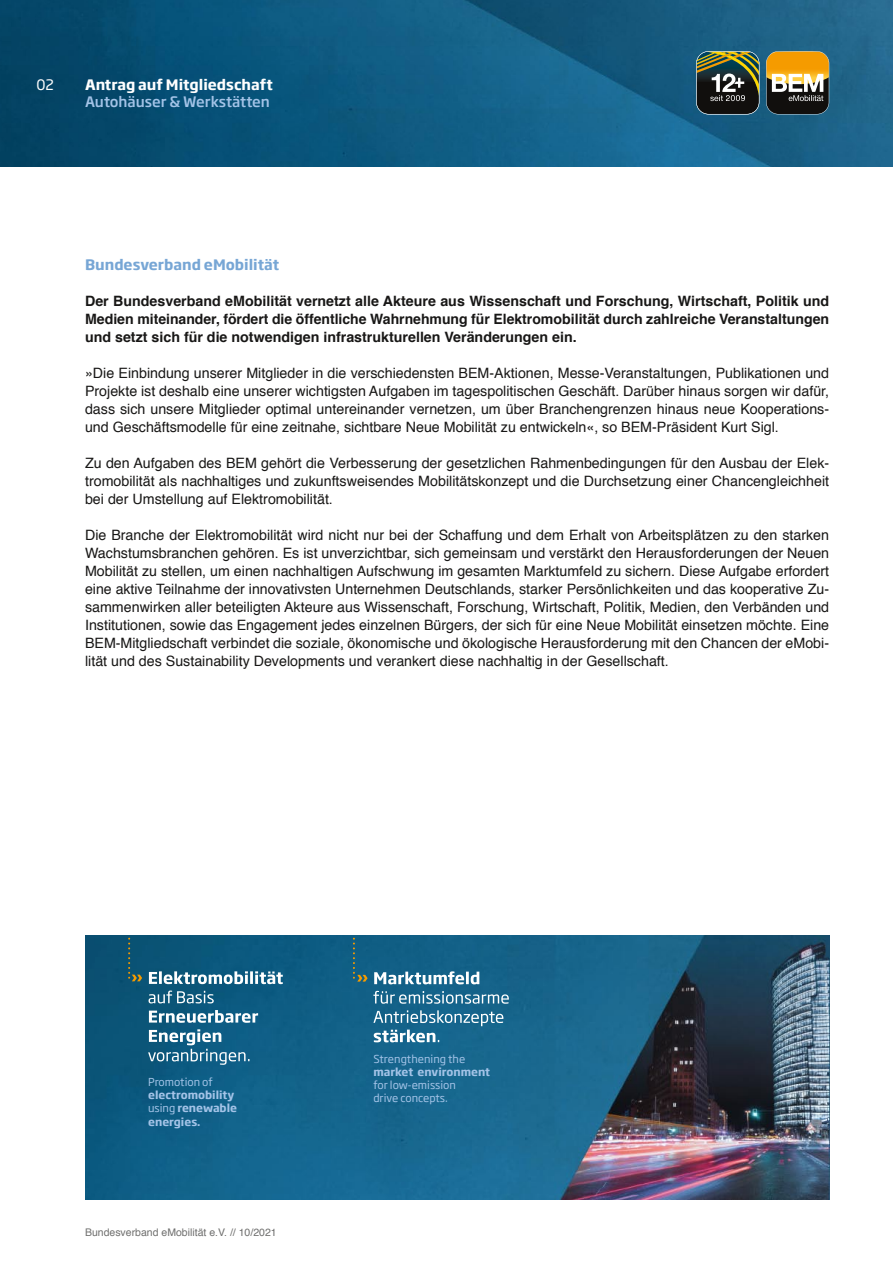
<style>
.page{position:relative;width:893px;height:1263px;background:#fff}
.page>*{position:absolute;margin:0;border:0;box-sizing:border-box;transform-origin:0 0}
.t1{font:14.25px/18px "Helvetica";color:#181716;text-align:justify}
.t2{font:700 14.25px/18px "Helvetica";color:#181716;text-align:justify}
.t3{font:700 14.25px "Soho Gothic Pro";color:#77a6d5}
.t4{font:700 14.25px "Soho Gothic Pro";color:#fff}
.t5{font:500 14.25px "Soho Gothic Pro";color:#a3c3e7}
.t6{font:14.25px "Soho Gothic Pro";color:#fff}
.t7{font:10.8px/13px "Soho Gothic Pro";color:#a3c3e7}
.t8{font:700 10.8px/13px "Soho Gothic Pro";color:#a3c3e7}
.t9{font:10.5px "Helvetica";color:#6f6f6e}
.s1{font-weight:400}
</style>
<div class="page">
<img style="left:85px;top:935px;width:744px;height:264px">
<svg style="left:373px;top:1010px;width:130px;height:32px;background:#4383a3"></svg>
<svg style="left:373px;top:991px;width:136px;height:13px;background:#508aa7"></svg>
<svg style="left:374px;top:971px;width:105px;height:13px"></svg>
<svg style="left:148px;top:1029px;width:101px;height:36px;background:#407e9c"></svg>
<svg style="left:149px;top:1010px;width:109px;height:13px"></svg>
<svg style="left:149px;top:990px;width:65px;height:13px"></svg>
<svg style="left:149px;top:971px;width:134px;height:13px"></svg>
<svg style="left:128px;top:938px;width:14px;height:43px"></svg>
<svg style="left:353px;top:938px;width:15px;height:43px"></svg>
<img style="left:0;top:0;width:893px;height:167px">
<svg style="left:696px;top:51px;width:63px;height:63px;background:#474d39"></svg>
<svg style="left:766px;top:51px;width:63px;height:63px;background:#96783d"></svg>
<p class="t6" style="left:37px;top:74px;width:19px">02</p>
<p class="t4" style="left:85px;top:73px;width:189px">Antrag auf Mitgliedschaft</p>
<p class="t5" style="left:85px;top:91px;width:186px">Autohäuser &amp; Werkstätten</p>
<p class="t3" style="left:85px;top:253px;width:196px">Bundesverband eMobilität</p>
<p class="t2" style="left:85px;top:292px;width:746px">Der Bundesverband eMobilität vernetzt alle Akteure aus Wissenschaft und Forschung, Wirtschaft, Politik und Medien miteinander, fördert die öffentliche Wahrnehmung für Elektromobilität durch zahlreiche Veranstaltungen und setzt sich für die notwendigen infrastrukturellen Veränderungen ein.</p>
<p class="t1" style="left:85px;top:364px;width:746px">»Die Einbindung unserer Mitglieder in die verschiedensten BEM-Aktionen, Messe-Veranstaltungen, Publikationen und Projekte ist deshalb eine unserer wichtigsten Aufgaben im tagespolitischen Geschäft. Darüber hinaus sorgen wir dafür, dass sich unsere Mitglieder optimal untereinander vernetzen, um über Branchengrenzen hinaus neue Kooperations&shy;und Geschäftsmodelle für eine zeitnahe, sichtbare Neue Mobilität zu entwickeln«, so BEM-Präsident Kurt Sigl.</p>
<p class="t1" style="left:85px;top:454px;width:746px">Zu den Aufgaben des BEM gehört die Verbesserung der gesetzlichen Rahmenbedingungen für den Ausbau der Elek&shy;tromobilität als nachhaltiges und zukunftsweisendes Mobilitätskonzept und die Durchsetzung einer Chancengleichheit bei der Umstellung auf Elektromobilität.</p>
<p class="t1" style="left:85px;top:526px;width:746px">Die Branche der Elektromobilität wird nicht nur bei der Schaffung und dem Erhalt von Arbeitsplätzen zu den starken Wachstumsbranchen gehören. Es ist unverzichtbar, sich gemeinsam und verstärkt den Herausforderungen der Neuen Mobilität zu stellen, um einen nachhaltigen Aufschwung im gesamten Marktumfeld zu sichern. Diese Aufgabe erfordert eine aktive Teilnahme der innovativsten Unternehmen Deutschlands, starker Persönlichkeiten und das kooperative Zu&shy;sammenwirken aller beteiligten Akteure aus Wissenschaft, Forschung, Wirtschaft, Politik, Medien, den Verbänden und Institutionen, sowie das Engagement jedes einzelnen Bürgers, der sich für eine Neue Mobilität einsetzen möchte. Eine BEM-Mitgliedschaft verbindet die soziale, ökonomische und ökologische Herausforderung mit den Chancen der eMobi&shy;lität und des Sustainability Developments und verankert diese nachhaltig in der Gesellschaft.</p>
<p class="t7" style="left:148px;top:1075px;width:66px">Promotion of</p>
<p class="t8" style="left:148px;top:1088px;width:90px">electromobility <span class="s1">using</span> renewable energies.</p>
<p class="t9" style="left:85px;top:1224px;width:193px">Bundesverband eMobilität e.V. // 10/2021</p>
<p class="t7" style="left:373px;top:1052px;width:94px">Strengthening the</p>
<p class="t8" style="left:373px;top:1065px;width:118px">market environment</p>
<p class="t7" style="left:373px;top:1078px;width:84px">for low-emission drive concepts.</p>
</div>
